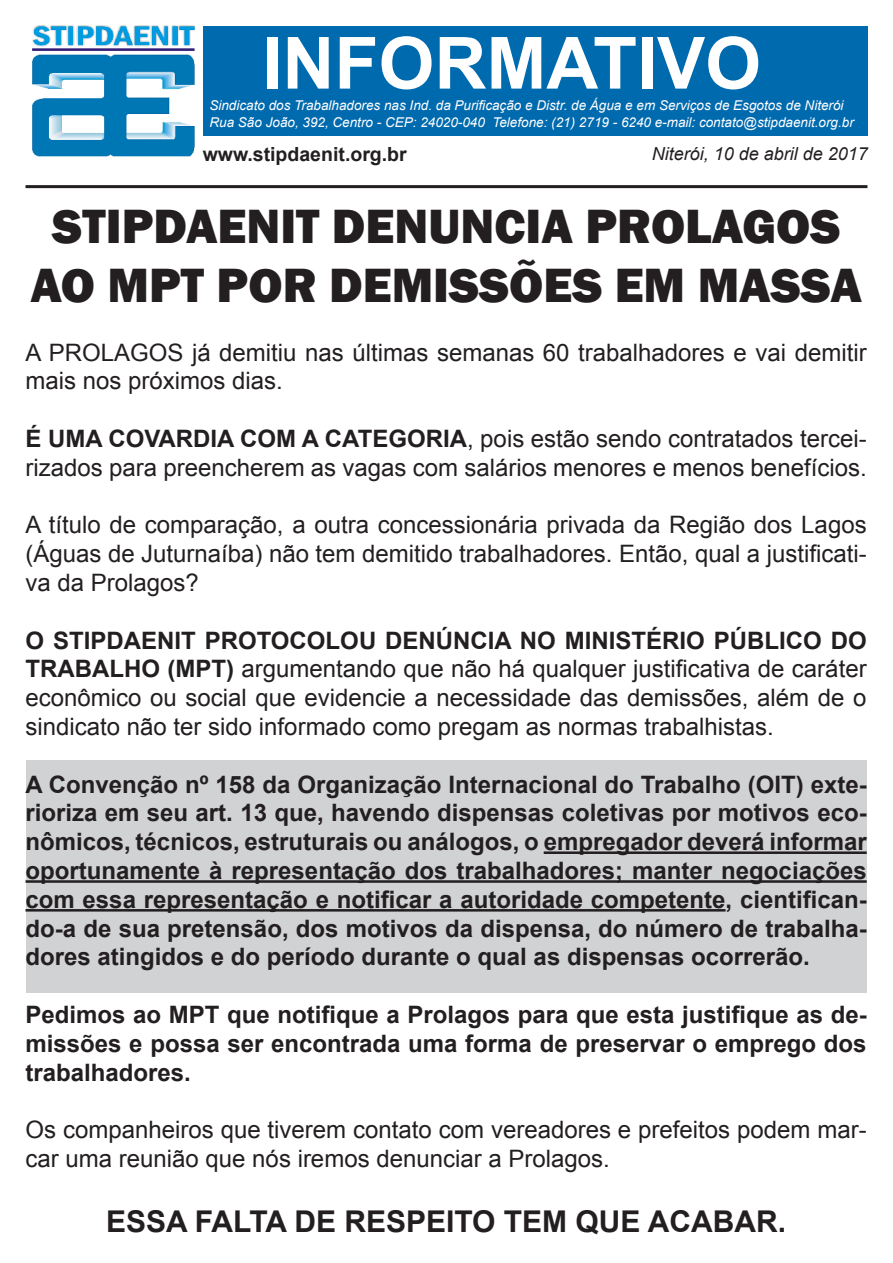
<style>
.page{position:relative;width:893px;height:1263px;background:#fff}
.page>*{position:absolute;margin:0;border:0;box-sizing:border-box;transform-origin:0 0}
.t1{font:700 72px "Arial";color:#fff}
.t2{font:800 49.5px/59.4px "Franklin Gothic";color:#231f20;text-align:center}
.t3{font:700 30px "Arial";color:#231f20}
.t4{font:24px/28.8px "Arial";color:#231f20}
.t5{font:700 24px/28.8px "Arial";color:#231f20;text-align:justify}
.t6{font:700 19.5px "Arial";color:#231f20}
.t7{font:italic 18px "Arial";color:#231f20}
.t8{font:italic 13.5px "Arial";color:#fff}
.s1{font-weight:700}
</style>
<div class="page">
<div style="left:26px;top:760px;width:841px;height:232px;background:#d1d2d4"></div>
<div style="left:203px;top:26px;width:664px;height:110px;background:#006aaf"></div>
<img style="left:32px;top:26px;width:163px;height:131px">
<hr style="left:26px;top:185px;width:841px;height:3px;background:#231f20">
<hr style="left:544px;top:851px;width:323px;height:3px;background:#231f20">
<hr style="left:26px;top:880px;width:841px;height:3px;background:#231f20">
<hr style="left:26px;top:909px;width:700px;height:2px;background:#231f20">
<p class="t1" style="left:262px;top:15px;width:500px">INFORMATIVO</p>
<p class="t8" style="left:209px;top:97px;width:636px">Sindicato dos Trabalhadores nas Ind. da Purificação e Distr. de Água e em Serviços de Esgotos de Niterói</p>
<p class="t8" style="left:209px;top:113px;width:646px">Rua São João, 392, Centro - CEP: 24020-040 Telefone: (21) 2719 - 6240 e-mail: contato@stipdaenit.org.br</p>
<p class="t6" style="left:203px;top:141px;width:206px">www.stipdaenit.org.br</p>
<p class="t7" style="left:652px;top:142px;width:218px">Niterói, 10 de abril de 2017</p>
<p class="t2" style="left:30px;top:196px;width:833px">STIPDAENIT DENUNCIA PROLAGOS<br>AO MPT POR DEMISSÕES EM MASSA</p>
<p class="t4" style="left:26px;top:338px;width:843px">A PROLAGOS já demitiu nas últimas semanas 60 trabalhadores e vai demitir mais nos próximos dias.</p>
<p class="t4" style="left:26px;top:424px;width:843px"><span class="s1">É UMA COVARDIA COM A CATEGORIA</span>, pois estão sendo contratados tercei&shy;rizados para preencherem as vagas com salários menores e menos benefícios.</p>
<p class="t4" style="left:26px;top:511px;width:843px;text-align:justify">A título de comparação, a outra concessionária privada da Região dos Lagos (Águas de Juturnaíba) não tem demitido trabalhadores. Então, qual a justificati&shy;va da Prolagos?</p>
<p class="t4" style="left:26px;top:626px;width:843px;text-align:justify"><span class="s1">O STIPDAENIT PROTOCOLOU DENÚNCIA NO MINISTÉRIO PÚBLICO DO TRABALHO (MPT)</span> argumentando que não há qualquer justificativa de caráter econômico ou social que evidencie a necessidade das demissões, além de o sindicato não ter sido informado como pregam as normas trabalhistas.</p>
<p class="t5" style="left:26px;top:770px;width:843px">A Convenção nº 158 da Organização Internacional do Trabalho (OIT) exte&shy;rioriza em seu art. 13 que, havendo dispensas coletivas por motivos eco&shy;nômicos, técnicos, estruturais ou análogos, o empregador deverá informar oportunamente à representação dos trabalhadores; manter negociações com essa representação e notificar a autoridade competente, cientifican&shy;do-a de sua pretensão, dos motivos da dispensa, do número de trabalha&shy;dores atingidos e do período durante o qual as dispensas ocorrerão.</p>
<p class="t5" style="left:26px;top:1001px;width:843px">Pedimos ao MPT que notifique a Prolagos para que esta justifique as de&shy;missões e possa ser encontrada uma forma de preservar o emprego dos trabalhadores.</p>
<p class="t4" style="left:26px;top:1115px;width:843px">Os companheiros que tiverem contato com vereadores e prefeitos podem mar&shy;car uma reunião que nós iremos denunciar a Prolagos.</p>
<p class="t3" style="left:106px;top:1201px;width:682px">ESSA FALTA DE RESPEITO TEM QUE ACABAR.</p>
</div>
